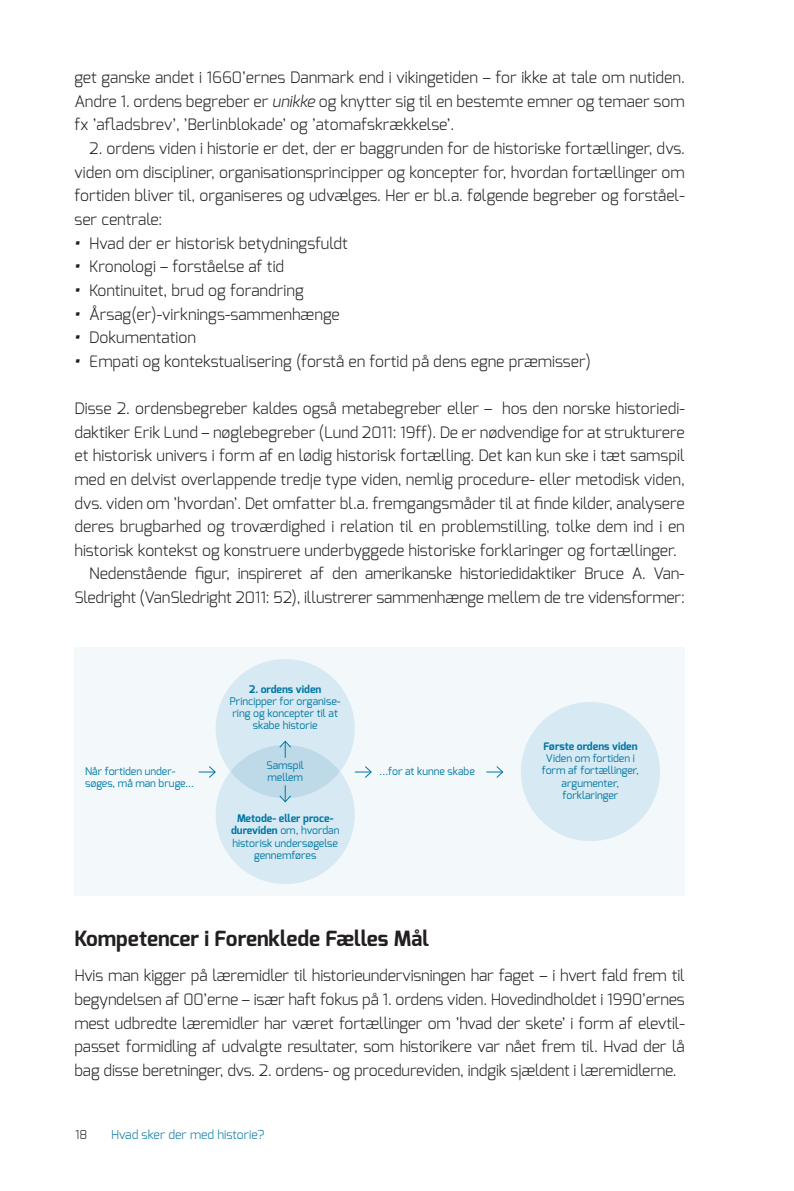
<style>
.page{position:relative;width:794px;height:1191px;background:#fff}
.page>*{position:absolute;margin:0;border:0;box-sizing:border-box;transform-origin:0 0}
.t1{font:700 21px "Exo";color:#231f20}
.t2{font:300 15.75px/23.6px "Exo";color:#231f20;text-align:justify}
.t3{font:300 12.25px "Exo";color:#0076a3}
.t4{font:300 12.25px "Exo";color:#231f20}
.t5{font:10.5px/12.2px "Exo";color:#0076a3;text-align:center}
.t6{font:700 10.5px "Exo";color:#0076a3}
.s1{font-style:italic}
.s2{font-weight:900;font-style:italic}
.s3{font-weight:700}
</style>
<div class="page">
<div style="left:74px;top:647px;width:611px;height:248px;background:#f3f9fb"></div>
<svg style="left:199px;top:766px;width:17px;height:12px"></svg>
<svg style="left:486px;top:766px;width:18px;height:12px"></svg>
<svg style="left:355px;top:766px;width:17px;height:12px"></svg>
<div style="left:521px;top:702px;width:139px;height:139px;background:#d7e9f2;border-radius:50%"></div>
<div style="left:216px;top:745px;width:139px;height:139px;background:#d7e9f2;border-radius:50%"></div>
<div style="left:216px;top:659px;width:139px;height:139px;background:linear-gradient(to bottom,#dfeef5,#c0dbea);border-radius:50%"></div>
<svg style="left:279px;top:785px;width:13px;height:17px"></svg>
<svg style="left:279px;top:740px;width:13px;height:17px"></svg>
<p class="t2" style="left:74px;top:66px;width:612px">get ganske andet i 1660’ernes Danmark end i vikingetiden – for ikke at tale om nutiden.<br>Andre 1. ordens begreber er <span class="s1">unikke</span> og knytter sig til en bestemte emner og temaer som fx ’afladsbrev’, ’Berlinblokade’ og ’atomafskrækkelse’.</p>
<p class="t2" style="left:74px;top:136px;width:612px;text-indent:15px">2. ordens viden i historie er det, der er baggrunden for de historiske fortællinger, dvs. viden om discipliner, organisationsprincipper og koncepter for, hvordan fortællinger om fortiden bliver til, organiseres og udvælges. Her er bl.a. følgende begreber og forståel&shy;ser centrale:</p>
<p class="t2" style="left:74px;top:231px;width:275px"><span class="s2">•</span> Hvad der er historisk betydningsfuldt</p>
<p class="t2" style="left:74px;top:255px;width:211px"><span class="s2">•</span> Kronologi – forståelse af tid</p>
<p class="t2" style="left:74px;top:278px;width:231px"><span class="s2">•</span> Kontinuitet, brud og forandring</p>
<p class="t2" style="left:74px;top:302px;width:267px"><span class="s2">•</span> Årsag(er)-virknings-sammenhænge</p>
<p class="t2" style="left:74px;top:325px;width:123px"><span class="s2">•</span> Dokumentation</p>
<p class="t2" style="left:74px;top:349px;width:518px"><span class="s2">•</span> Empati og kontekstualisering (forstå en fortid på dens egne præmisser)</p>
<p class="t2" style="left:74px;top:396px;width:612px">Disse 2. ordensbegreber kaldes også metabegreber eller – hos den norske historiedi-</p>
<p class="t2" style="left:74px;top:420px;width:612px">daktiker Erik Lund – nøglebegreber (Lund 2011: 19ff). De er nødvendige for at strukturere</p>
<p class="t2" style="left:74px;top:444px;width:612px">et historisk univers i form af en lødig historisk fortælling. Det kan kun ske i tæt samspil</p>
<p class="t2" style="left:74px;top:467px;width:612px">med en delvist overlappende tredje type viden, nemlig procedure- eller metodisk viden,</p>
<p class="t2" style="left:74px;top:491px;width:612px">dvs. viden om ’hvordan’. Det omfatter bl.a. fremgangsmåder til at finde kilder, analysere</p>
<p class="t2" style="left:74px;top:514px;width:612px">deres brugbarhed og troværdighed i relation til en problemstilling, tolke dem ind i en</p>
<p class="t2" style="left:74px;top:538px;width:604px">historisk kontekst og konstruere underbyggede historiske forklaringer og fortællinger.</p>
<p class="t2" style="left:89px;top:562px;width:596px">Nedenstående figur, inspireret af den amerikanske historiedidaktiker Bruce A. Van-</p>
<p class="t2" style="left:74px;top:585px;width:612px">Sledright (VanSledright 2011: 52), illustrerer sammenhænge mellem de tre vidensformer:</p>
<p class="t6" style="left:249px;top:682px;width:74px">2. ordens viden</p>
<p class="t5" style="left:230px;top:695px;width:112px">Principper for organise&shy;ring og koncepter til at skabe historie</p>
<p class="t5" style="left:267px;top:758px;width:39px;text-align:left">Samspil mellem</p>
<p class="t5" style="left:85px;top:765px;width:92px">Når fortiden under-</p>
<p class="t5" style="left:379px;top:765px;width:97px">...for at kunne skabe</p>
<p class="t5" style="left:85px;top:777px;width:110px">søges, må man bruge...</p>
<p class="t5" style="left:231px;top:812px;width:110px"><span class="s3">Metode- eller proce&shy;dureviden</span> om, hvordan historisk undersøgelse gennemføres</p>
<p class="t6" style="left:543px;top:739px;width:96px">Første ordens viden</p>
<p class="t5" style="left:542px;top:752px;width:99px">Viden om fortiden i form af fortællinger, argumenter, forklaringer</p>
<h1 class="t1" style="left:74px;top:925px;width:356px">Kompetencer i Forenklede Fælles Mål</h1>
<p class="t2" style="left:74px;top:963px;width:612px">Hvis man kigger på læremidler til historieundervisningen har faget – i hvert fald frem til begyndelsen af 00’erne – især haft fokus på 1. ordens viden. Hovedindholdet i 1990’ernes mest udbredte læremidler har været fortællinger om ’hvad der skete’ i form af elevtil&shy;passet formidling af udvalgte resultater, som historikere var nået frem til. Hvad der lå bag disse beretninger, dvs. 2. ordens- og procedureviden, indgik sjældent i læremidlerne.</p>
<p class="t4" style="left:75px;top:1126px;width:14px">18</p>
<p class="t3" style="left:111px;top:1126px;width:155px">Hvad sker der med historie?</p>
</div>
